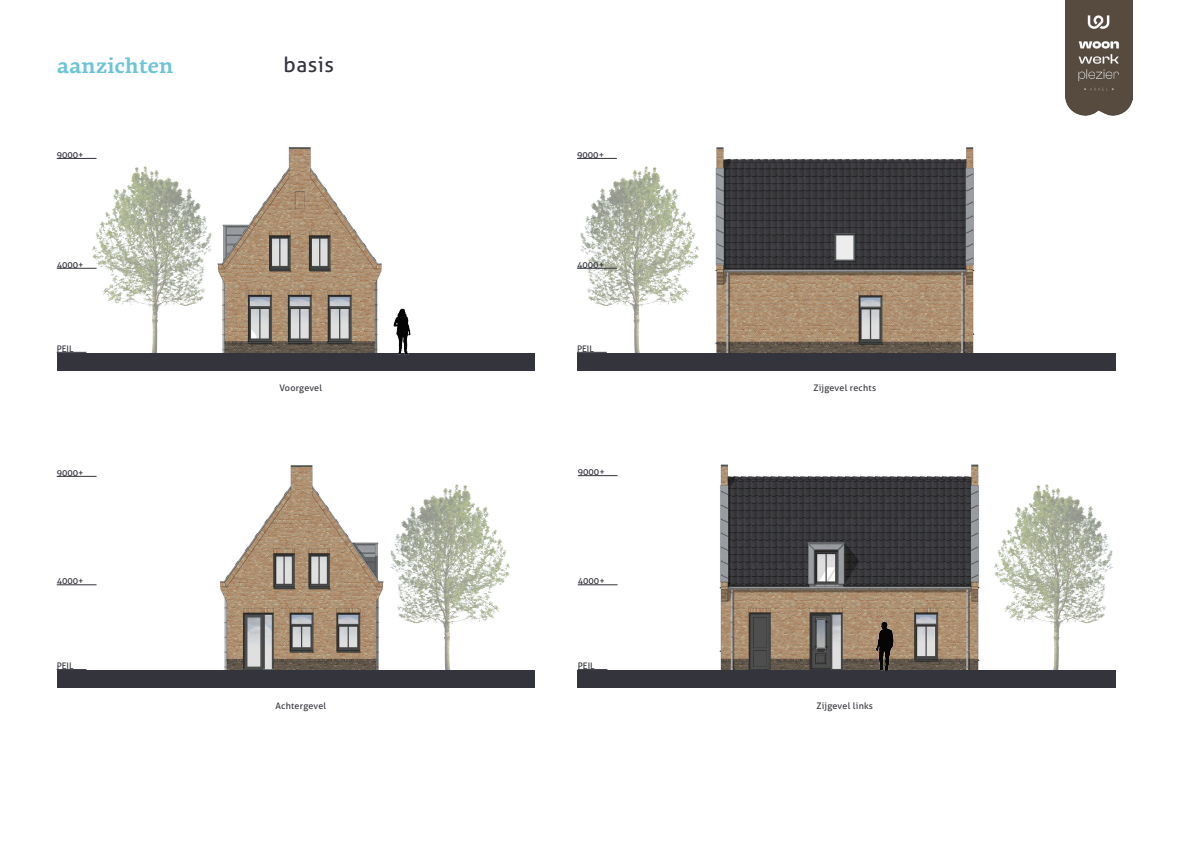
<style>
.page{position:relative;width:1191px;height:842px;background:#fff}
.page>*{position:absolute;margin:0;border:0;box-sizing:border-box;transform-origin:0 0}
.t1{font:700 21px "Geneo Pro";color:#6ec4d7}
.t2{font:21px "Aller";letter-spacing:.025em;color:#33343c}
.t3{font:9px "Aller";letter-spacing:.005em;color:#33343c}
.t4{font:9px "Aller";letter-spacing:.025em;color:#33343c}
</style>
<div class="page">
<img style="left:390px;top:484px;width:120px;height:186px">
<img style="left:217px;top:147px;width:165px;height:206px">
<img style="left:715px;top:147px;width:260px;height:206px">
<img style="left:214px;top:465px;width:173px;height:206px">
<img style="left:688px;top:464px;width:304px;height:207px">
<img style="left:91px;top:167px;width:121px;height:186px">
<img style="left:577px;top:167px;width:122px;height:186px">
<img style="left:992px;top:484px;width:123px;height:187px">
<svg style="left:578px;top:669px;width:29px;height:1px"></svg>
<hr style="left:578px;top:585px;width:39px;height:1px;background:#33343c">
<hr style="left:578px;top:475px;width:39px;height:1px;background:#33343c">
<div style="left:577px;top:353px;width:538px;height:18px;background:#33343c"></div>
<div style="left:578px;top:671px;width:537px;height:17px;background:#33343c"></div>
<hr style="left:577px;top:352px;width:30px;height:1px;background:#33343c">
<hr style="left:577px;top:268px;width:40px;height:1px;background:#33343c">
<hr style="left:577px;top:158px;width:40px;height:1px;background:#33343c">
<img style="left:1065px;top:0;width:67px;height:116px">
<div style="left:57px;top:353px;width:477px;height:18px;background:#33343c"></div>
<div style="left:57px;top:671px;width:477px;height:17px;background:#33343c"></div>
<img style="left:875px;top:621px;width:19px;height:50px">
<img style="left:393px;top:308px;width:18px;height:46px">
<svg style="left:57px;top:352px;width:29px;height:1px"></svg>
<hr style="left:57px;top:268px;width:39px;height:1px;background:#33343c">
<hr style="left:57px;top:158px;width:39px;height:1px;background:#33343c">
<svg style="left:57px;top:669px;width:29px;height:1px"></svg>
<hr style="left:57px;top:585px;width:39px;height:1px;background:#33343c">
<hr style="left:57px;top:476px;width:39px;height:1px;background:#33343c">
<p class="t1" style="left:57px;top:49px;width:118px">aanzichten</p>
<p class="t2" style="left:283px;top:52px;width:52px">basis</p>
<p class="t3" style="left:57px;top:149px;width:28px">9000+</p>
<p class="t3" style="left:577px;top:149px;width:28px">9000+</p>
<p class="t3" style="left:57px;top:259px;width:28px">4000+</p>
<p class="t3" style="left:577px;top:259px;width:28px">4000+</p>
<p class="t3" style="left:57px;top:343px;width:18px">PEIL</p>
<p class="t3" style="left:577px;top:343px;width:18px">PEIL</p>
<p class="t3" style="left:279px;top:382px;width:44px">Voorgevel</p>
<p class="t4" style="left:813px;top:382px;width:64px">Zijgevel rechts</p>
<p class="t3" style="left:57px;top:467px;width:28px">9000+</p>
<p class="t3" style="left:578px;top:466px;width:28px">9000+</p>
<p class="t3" style="left:57px;top:575px;width:28px">4000+</p>
<p class="t3" style="left:578px;top:575px;width:28px">4000+</p>
<p class="t3" style="left:57px;top:660px;width:18px">PEIL</p>
<p class="t3" style="left:578px;top:660px;width:18px">PEIL</p>
<p class="t3" style="left:275px;top:701px;width:52px">Achtergevel</p>
<p class="t4" style="left:816px;top:701px;width:58px">Zijgevel links</p>
</div>
